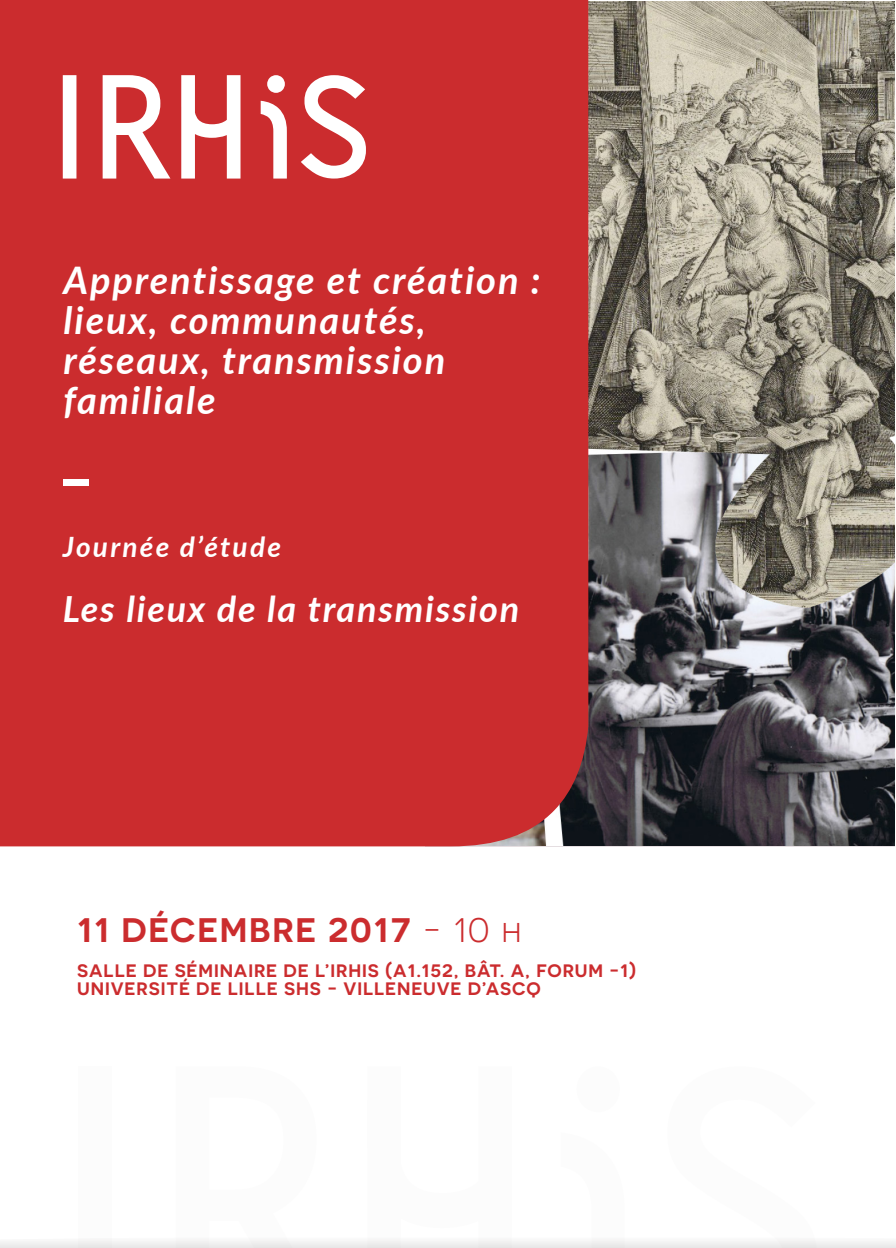
<style>
.page{position:relative;width:896px;height:1248px;background:#fff}
.page>*{position:absolute;margin:0;border:0;box-sizing:border-box;transform-origin:0 0}
.t1{font:italic 700 38px "Lato";letter-spacing:.05em;color:#fff}
.t2{font:italic 700 36px "Lato";letter-spacing:.05em;color:#fff}
.t3{font:600 34px "Novecentosanswide";letter-spacing:.05em;color:#cb2c2e}
.t4{font:italic 700 28px "Lato";letter-spacing:.08em;color:#fff}
.t5{font:600 18px "Novecentosanswide";letter-spacing:.05em;color:#cb2c2e}
.s1{font-weight:400}
</style>
<div class="page">
<img style="left:588px;top:1px;width:307px;height:844px">
<div style="left:0;top:0;width:588px;height:846px;background:#cb2c2e"></div>
<svg style="left:103px;top:75px;width:67px;height:103px"></svg>
<svg style="left:267px;top:75px;width:18px;height:18px"></svg>
<svg style="left:181px;top:75px;width:59px;height:103px"></svg>
<svg style="left:63px;top:75px;width:13px;height:103px"></svg>
<svg style="left:301px;top:75px;width:65px;height:103px"></svg>
<svg style="left:261px;top:101px;width:26px;height:77px"></svg>
<div style="left:63px;top:479px;width:26px;height:6px;background:#fff"></div>
<div style="left:0;top:1240px;width:896px;height:7px;background:#f0efef"></div>
<p class="t1" style="left:63px;top:252px;width:478px">Apprentissage et création :</p>
<p class="t1" style="left:63px;top:292px;width:364px">lieux, communautés,</p>
<p class="t1" style="left:63px;top:332px;width:383px">réseaux, transmission</p>
<p class="t1" style="left:63px;top:372px;width:153px">familiale</p>
<p class="t4" style="left:63px;top:526px;width:220px">Journée d’étude</p>
<p class="t2" style="left:63px;top:582px;width:458px">Les lieux de la transmission</p>
<p class="t3" style="left:77px;top:909px;width:446px">11 DÉCEMBRE 2017 <span class="s1">- 10 h</span></p>
<p class="t5" style="left:77px;top:959px;width:560px">SALLE DE SÉMINAIRE DE L’IRHIS (A1.152, BÂT. A, FORUM -1)</p>
<p class="t5" style="left:77px;top:977px;width:465px">UNIVERSITÉ DE LILLE SHS - VILLENEUVE D’ASCQ</p>
</div>
